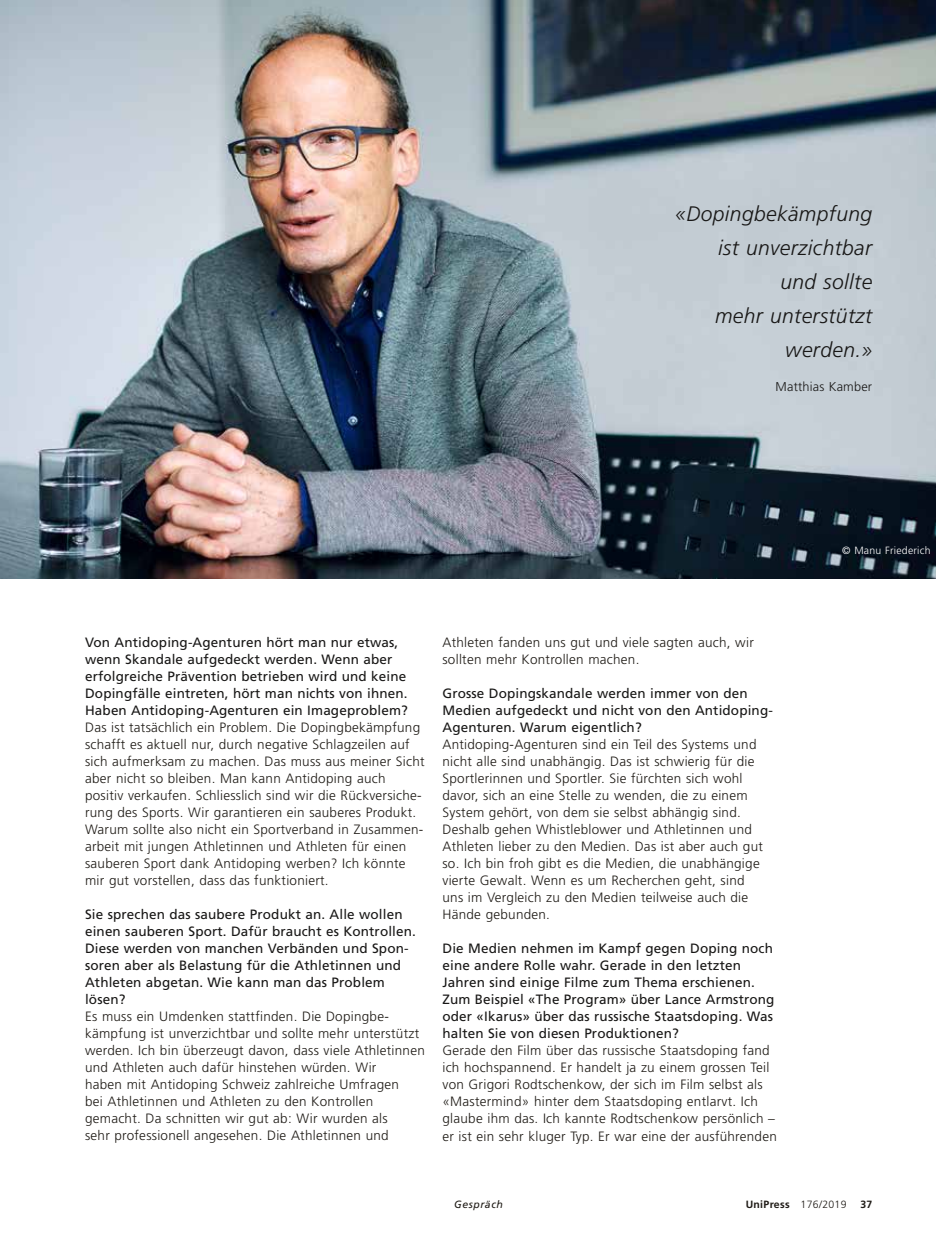
<style>
.page{position:relative;width:936px;height:1234px;background:#fff}
.page>*{position:absolute;margin:0;border:0;box-sizing:border-box;transform-origin:0 0}
.t1{font:italic 300 21px/34px "Frutiger LT Std";letter-spacing:.02em;color:#181716;text-align:right}
.t2{font:300 13.5px/17px "Frutiger LT Std";letter-spacing:.02em;color:#1f1b16}
.t3{font:13.5px/17px "Frutiger LT Std";letter-spacing:.01em;color:#181716}
.t4{font:300 12.75px "Frutiger LT Std";letter-spacing:.015em;color:#181716}
.t5{font:700 10.5px "Frutiger";letter-spacing:.03em;color:#1f1b16}
.t6{font:300 10.5px "Frutiger LT Std";letter-spacing:.025em;color:#fff}
.t7{font:italic 10.5px "Frutiger LT Std";letter-spacing:.05em;color:#1f1b16}
.s1{font-weight:300}
</style>
<div class="page">
<img style="left:1px;top:0;width:934px;height:578px">
<h1 class="t1" style="left:675px;top:197px;width:198px">«Dopingbekämpfung ist unverzichtbar<br>und sollte<br>mehr unterstützt werden.»</h1>
<p class="t4" style="left:775px;top:380px;width:98px">Matthias Kamber</p>
<p class="t6" style="left:842px;top:544px;width:90px">© Manu Friederich</p>
<p class="t3" style="left:85px;top:633px;width:324px">Von Antidoping-Agenturen hört man nur etwas, wenn Skandale aufgedeckt werden. Wenn aber erfolgreiche Prävention betrieben wird und keine Dopingfälle eintreten, hört man nichts von ihnen.<br>Haben Antidoping-Agenturen ein Imageproblem?</p>
<p class="t2" style="left:85px;top:718px;width:341px">Das ist tatsächlich ein Problem. Die Dopingbekämpfung schafft es aktuell nur, durch negative Schlagzeilen auf sich aufmerksam zu machen. Das muss aus meiner Sicht aber nicht so bleiben. Man kann Antidoping auch positiv verkaufen. Schliesslich sind wir die Rückversiche&shy;rung des Sports. Wir garantieren ein sauberes Produkt.<br>Warum sollte also nicht ein Sportverband in Zusammen&shy;arbeit mit jungen Athletinnen und Athleten für einen sauberen Sport dank Antidoping werben? Ich könnte mir gut vorstellen, dass das funktioniert.</p>
<p class="t3" style="left:85px;top:905px;width:332px">Sie sprechen das saubere Produkt an. Alle wollen einen sauberen Sport. Dafür braucht es Kontrollen.<br>Diese werden von manchen Verbänden und Spon&shy;soren aber als Belastung für die Athletinnen und Athleten abgetan. Wie kann man das Problem lösen?</p>
<p class="t2" style="left:85px;top:1008px;width:341px">Es muss ein Umdenken stattfinden. Die Dopingbe&shy;kämpfung ist unverzichtbar und sollte mehr unterstützt werden. Ich bin überzeugt davon, dass viele Athletinnen und Athleten auch dafür hinstehen würden. Wir<br>haben mit Antidoping Schweiz zahlreiche Umfragen<br>bei Athletinnen und Athleten zu den Kontrollen gemacht. Da schnitten wir gut ab: Wir wurden als<br>sehr professionell angesehen. Die Athletinnen und</p>
<p class="t2" style="left:442px;top:633px;width:313px">Athleten fanden uns gut und viele sagten auch, wir sollten mehr Kontrollen machen.</p>
<p class="t3" style="left:442px;top:684px;width:332px">Grosse Dopingskandale werden immer von den<br>Medien aufgedeckt und nicht von den Antidoping-<br>Agenturen. Warum eigentlich?</p>
<p class="t2" style="left:442px;top:735px;width:322px">Antidoping-Agenturen sind ein Teil des Systems und nicht alle sind unabhängig. Das ist schwierig für die Sportlerinnen und Sportler. Sie fürchten sich wohl davor, sich an eine Stelle zu wenden, die zu einem System gehört, von dem sie selbst abhängig sind.<br>Deshalb gehen Whistleblower und Athletinnen und Athleten lieber zu den Medien. Das ist aber auch gut so. Ich bin froh gibt es die Medien, die unabhängige vierte Gewalt. Wenn es um Recherchen geht, sind uns im Vergleich zu den Medien teilweise auch die Hände gebunden.</p>
<p class="t3" style="left:442px;top:939px;width:333px">Die Medien nehmen im Kampf gegen Doping noch eine andere Rolle wahr. Gerade in den letzten Jahren sind einige Filme zum Thema erschienen.<br>Zum Beispiel «The Program» über Lance Armstrong oder «Ikarus» über das russische Staatsdoping. Was halten Sie von diesen Produktionen?</p>
<p class="t2" style="left:442px;top:1042px;width:336px">Gerade den Film über das russische Staatsdoping fand ich hochspannend. Er handelt ja zu einem grossen Teil von Grigori Rodtschenkow, der sich im Film selbst als «Mastermind» hinter dem Staatsdoping entlarvt. Ich glaube ihm das. Ich kannte Rodtschenkow persönlich – er ist ein sehr kluger Typ. Er war eine der ausführenden</p>
<p class="t7" style="left:454px;top:1198px;width:50px">Gespräch</p>
<p class="t5" style="left:745px;top:1198px;width:102px">UniPress <span class="s1">176/2019</span></p>
<p class="t5" style="left:860px;top:1198px;width:13px">37</p>
</div>
